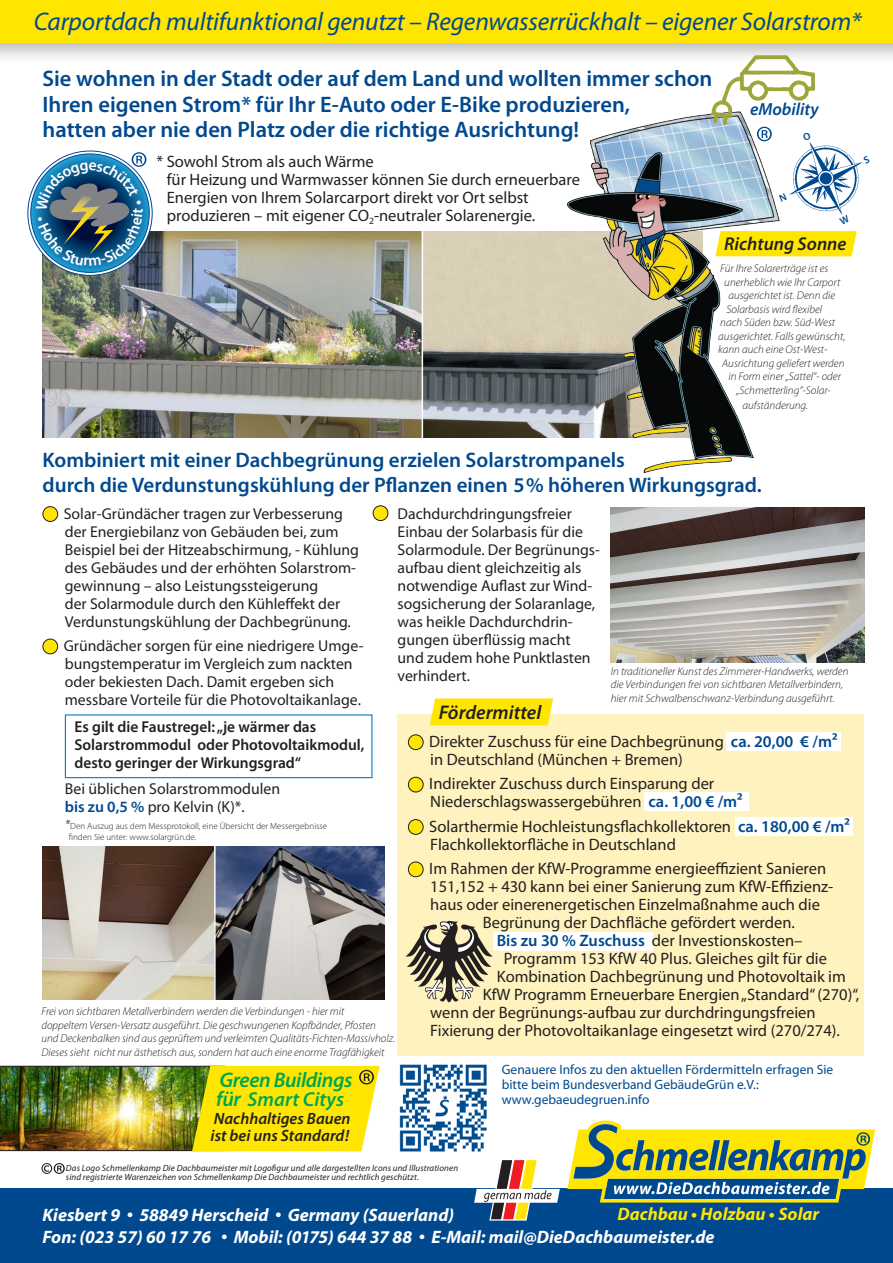
<style>
.page{position:relative;width:893px;height:1263px;background:#fff}
.page>*{position:absolute;margin:0;border:0;box-sizing:border-box;transform-origin:0 0}
.t1{font:italic 25.5px "Myriad Pro";letter-spacing:-.005em;color:#01498e}
.t2{font:600 22.5px/25.5px "Myriad Pro";color:#01498e}
.t3{font:italic 600 21.15px "Myriad Pro";letter-spacing:-.02em;color:#00a54f}
.t4{font:600 21px/25.5px "Myriad Pro";color:#01498e}
.t5{font:italic 600 20.25px "Myriad Pro";color:#00a54f}
.t6{font:italic 600 19.8px "Myriad Pro";color:#231f20}
.t7{font:italic 600 18.6px "Myriad Pro";color:#231f20}
.t8{font:italic 700 18px "Myriad Pro";color:#fff}
.t9{font:italic 700 18px "Myriad";color:#fff}
.t10{font:italic 700 18px "Myriad Pro";color:#ffe601}
.t11{font:italic 600 17.55px "Myriad Pro";color:#01498e}
.t12{font:16.5px/18px "Myriad Pro";color:#231f20}
.t13{font:italic 600 16.35px/17px "Myriad Pro";color:#231f20}
.t14{font:15.75px/18px "Myriad Pro";color:#231f20}
.t15{font:600 15.75px/18px "Myriad Pro";color:#231f20}
.t16{font:13.5px/15px "Myriad Pro";color:#01498e}
.t17{font:italic 300 11.4px/13.5px "Myriad Pro";color:#231f20}
.t18{font:italic 300 11.25px/13.5px "Myriad Pro";color:#231f20}
.t19{font:italic 9px/8.4px "Myriad Pro";letter-spacing:.01em;color:#231f20}
.t20{font:300 9px/10.5px "Myriad Pro";color:#231f20}
.s1{font-weight:600;color:#01498e}
.s2{font-style:italic;font-size:13.5px}
.s3{font-size:11.25px}
.s4{font-size:21.15px}
.s5{font-family:"Myriad Pro"}
.s6{font-family:"Myriad"}
</style>
<div class="page">
<div style="left:398px;top:715px;width:466px;height:341px;background:#fef3be"></div>
<div style="left:0;top:0;width:893px;height:65px;background:#231f20;opacity:.3"></div>
<div style="left:0;top:0;width:893px;height:43px;background:#ffe601"></div>
<div style="left:0;top:1189px;width:893px;height:74px;background:#01498e"></div>
<svg style="left:567px;top:1120px;width:308px;height:82px"></svg>
<svg style="left:474px;top:1160px;width:86px;height:61px"></svg>
<svg style="left:41px;top:1163px;width:24px;height:11px"></svg>
<img style="left:399px;top:1064px;width:88px;height:88px">
<img style="left:43px;top:231px;width:379px;height:207px">
<img style="left:423px;top:231px;width:142px;height:207px">
<img style="left:43px;top:846px;width:171px;height:153px">
<img style="left:216px;top:846px;width:169px;height:153px">
<img style="left:611px;top:508px;width:253px;height:154px">
<svg style="left:783px;top:231px;width:74px;height:25px"></svg>
<div style="left:65px;top:714px;width:307px;height:64px;border:1px solid #007ec5"></div>
<div style="left:43px;top:507px;width:15px;height:14px;background:#ffe601;border-radius:50%"></div>
<div style="left:43px;top:506px;width:15px;height:16px;border:1px solid #231f20;border-radius:50%"></div>
<div style="left:43px;top:639px;width:15px;height:15px;background:#ffe601;border-radius:50%"></div>
<div style="left:43px;top:639px;width:15px;height:15px;border:1px solid #231f20;border-radius:50%"></div>
<svg style="left:405px;top:921px;width:88px;height:81px"></svg>
<svg style="left:430px;top:698px;width:123px;height:27px"></svg>
<div style="left:726px;top:732px;width:115px;height:18px;background:#fff"></div>
<div style="left:644px;top:793px;width:104px;height:18px;background:#fff"></div>
<div style="left:735px;top:817px;width:118px;height:19px;background:#fff"></div>
<div style="left:493px;top:932px;width:159px;height:19px;background:#fff"></div>
<div style="left:408px;top:735px;width:15px;height:15px;background:#ffe601;border-radius:50%"></div>
<div style="left:408px;top:734px;width:16px;height:16px;border:1px solid #231f20;border-radius:50%"></div>
<div style="left:408px;top:777px;width:15px;height:15px;background:#ffe601;border-radius:50%"></div>
<div style="left:408px;top:777px;width:16px;height:15px;border:1px solid #231f20;border-radius:50%"></div>
<div style="left:408px;top:819px;width:15px;height:15px;background:#ffe601;border-radius:50%"></div>
<div style="left:408px;top:819px;width:16px;height:16px;border:1px solid #231f20;border-radius:50%"></div>
<div style="left:408px;top:862px;width:15px;height:15px;background:#ffe601;border-radius:50%"></div>
<div style="left:408px;top:861px;width:16px;height:16px;border:1px solid #231f20;border-radius:50%"></div>
<div style="left:373px;top:506px;width:15px;height:15px;background:#ffe601;border-radius:50%"></div>
<div style="left:373px;top:505px;width:15px;height:16px;border:1px solid #231f20;border-radius:50%"></div>
<img style="left:565px;top:115px;width:218px;height:358px">
<img style="left:0;top:1066px;width:380px;height:85px">
<img style="left:697px;top:43px;width:126px;height:88px">
<div style="left:750px;top:102px;width:86px;height:24px;background:#fff"></div>
<svg style="left:757px;top:127px;width:15px;height:14px"></svg>
<svg style="left:27px;top:150px;width:126px;height:126px"></svg>
<svg style="left:779px;top:131px;width:84px;height:94px"></svg>
<h1 class="t1" style="left:34px;top:6px;width:829px">Carportdach multifunktional genutzt – Regenwasserrückhalt – eigener Solarstrom*</h1>
<h2 class="t2" style="left:43px;top:65px;width:671px">Sie wohnen in der Stadt oder auf dem Land und wollten immer schon<br>Ihren eigenen Strom* für Ihr E-Auto oder E-Bike produzieren,<br>hatten aber nie den Platz oder die richtige Ausrichtung!</h2>
<p class="t12" style="left:167px;top:152px;width:415px;text-indent:-10px">* Sowohl Strom als auch Wärme<br>für Heizung und Warmwasser können Sie durch erneuerbare Energien von Ihrem Solarcarport direkt vor Ort selbst produzieren – mit eigener CO<sub>2</sub>-neutraler Solarenergie.</p>
<p class="t11" style="left:750px;top:98px;width:70px">eMobility</p>
<p class="t7" style="left:724px;top:232px;width:124px">Richtung Sonne</p>
<p class="t18" style="left:720px;top:262px;width:110px">Für Ihre Solarerträge ist es</p>
<p class="t18" style="left:724px;top:275px;width:118px">unerheblich wie Ihr Carport</p>
<p class="t18" style="left:728px;top:289px;width:108px">ausgerichtet ist. Denn die</p>
<p class="t18" style="left:726px;top:302px;width:97px">Solarbasis wird flexibel</p>
<p class="t18" style="left:720px;top:316px;width:116px">nach Süden bzw. Süd-West</p>
<p class="t18" style="left:718px;top:329px;width:129px">ausgerichtet. Falls gewünscht,</p>
<p class="t18" style="left:718px;top:343px;width:111px">kann auch eine Ost-West-</p>
<p class="t18" style="left:722px;top:356px;width:124px">Ausrichtung geliefert werden</p>
<p class="t18" style="left:728px;top:370px;width:114px">in Form einer „Sattel“- oder</p>
<p class="t18" style="left:736px;top:383px;width:96px">„Schmetterling“-Solar-</p>
<p class="t18" style="left:742px;top:398px;width:67px">aufständerung.</p>
<p class="t4" style="left:43px;top:446px;width:721px">Kombiniert mit einer Dachbegrünung erzielen Solarstrompanels<br>durch die Verdunstungskühlung der Pflanzen einen 5% höheren Wirkungsgrad.</p>
<p class="t14" style="left:398px;top:504px;width:204px">Dachdurchdringungsfreier<br>Einbau der Solarbasis für die<br>Solarmodule. Der Begrünungs&shy;aufbau dient gleichzeitig als notwendige Auflast zur Wind&shy;sogsicherung der Solaranlage, was heikle Dachdurchdrin&shy;gungen überflüssig macht und zudem hohe Punktlasten verhindert.</p>
<p class="t14" style="left:64px;top:504px;width:297px">Solar-Gründächer tragen zur Verbesserung der Energiebilanz von Gebäuden bei, zum Beispiel bei der Hitzeabschirmung, - Kühlung des Gebäudes und der erhöhten Solarstrom&shy;gewinnung – also Leistungssteigerung<br>der Solarmodule durch den Kühleffekt der Verdunstungskühlung der Dachbegrünung.</p>
<p class="t14" style="left:64px;top:637px;width:301px">Gründächer sorgen für eine niedrigere Umge&shy;bungstemperatur im Vergleich zum nackten oder bekiesten Dach. Damit ergeben sich messbare Vorteile für die Photovoltaikanlage.</p>
<p class="t15" style="left:74px;top:717px;width:291px">Es gilt die Faustregel: „je wärmer das<br>Solarstrommodul oder Photovoltaikmodul, desto geringer der Wirkungsgrad“</p>
<p class="t14" style="left:65px;top:780px;width:217px">Bei üblichen Solarstrommodulen <span class="s1">bis zu 0,5 %</span> pro Kelvin (K)*.</p>
<p class="t18" style="left:611px;top:664px;width:239px">In traditioneller Kunst des Zimmerer-Handwerks, werden die Verbindungen frei von sichtbaren Metallverbindern, hier mit Schwalbenschwanz-Verbindung ausgeführt.</p>
<p class="t6" style="left:439px;top:700px;width:104px">Fördermittel</p>
<p class="t12" style="left:429px;top:732px;width:410px">Direkter Zuschuss für eine Dachbegrünung <span class="s1">ca. 20,00 € /m² </span>in Deutschland (München + Bremen)</p>
<p class="t12" style="left:429px;top:774px;width:315px">Indirekter Zuschuss durch Einsparung der<br>Niederschlagswassergebühren <span class="s1">ca. 1,00 € /m²</span></p>
<p class="t12" style="left:429px;top:817px;width:422px">Solarthermie Hochleistungsflachkollektoren <span class="s1">ca. 180,00 € /m²<br></span>Flachkollektorfläche in Deutschland</p>
<p class="t12" style="left:429px;top:859px;width:398px">Im Rahmen der KfW-Programme energieeffizient Sanieren</p>
<p class="t12" style="left:430px;top:877px;width:404px">151,152 + 430 kann bei einer Sanierung zum KfW-Effizienz-</p>
<p class="t12" style="left:430px;top:895px;width:391px">haus oder einerenergetischen Einzelmaßnahme auch die</p>
<p class="t12" style="left:483px;top:913px;width:314px">Begrünung der Dachfläche gefördert werden.</p>
<p class="t12" style="left:497px;top:931px;width:307px"><span class="s1">Bis zu 30 % Zuschuss</span> der Investionskosten–</p>
<p class="t12" style="left:504px;top:949px;width:325px">Programm 153 KfW 40 Plus. Gleiches gilt für die</p>
<p class="t12" style="left:497px;top:967px;width:351px">Kombination Dachbegrünung und Photovoltaik im</p>
<p class="t12" style="left:483px;top:985px;width:378px">KfW Programm Erneuerbare Energien „Standard“ (270)“,</p>
<p class="t12" style="left:430px;top:1003px;width:387px">wenn der Begrünungs-aufbau zur durchdringungsfreien</p>
<p class="t12" style="left:430px;top:1021px;width:411px">Fixierung der Photovoltaikanlage eingesetzt wird (270/274).</p>
<p class="t20" style="left:69px;top:821px;width:260px;text-indent:-4px"><span class="s2">*</span>Den Auszug aus dem Messprotokoll, eine Übersicht der Messergebnisse finden Sie unter: www.solargrün.de.</p>
<p class="t17" style="left:41px;top:1005px;width:355px">Frei von sichtbaren Metallverbindern werden die Verbindungen - hier mit<br>doppeltem Versen-Versatz ausgeführt. Die geschwungenen Kopfbänd<span class="s3">e</span>r, Pfosten und Deckenbalken sind aus geprüftem und verleimten Qualitäts-Fichten-Massivholz.<br>Dieses sieht nicht nur ästhetisch aus, sondern hat auch eine enorme Tragfähigkeit</p>
<p class="t3" style="left:219px;top:1067px;width:135px">Green Buildings</p>
<p class="t5" style="left:216px;top:1086px;width:129px"><span class="s4">für</span> Smart Citys</p>
<p class="t13" style="left:211px;top:1110px;width:141px">Nachhaltiges Bauen ist bei uns Standard!</p>
<p class="t19" style="left:66px;top:1164px;width:394px">Das Logo Schmellenkamp Die Dachbaumeister mit Logofigur und alle dargestellten Icons und Illustrationen sind registrierte Warenzeichen von Schmellenkamp Die Dachbaumeister und rechtlich geschützt.</p>
<p class="t16" style="left:502px;top:1062px;width:333px">Genauere Infos zu den aktuellen Fördermitteln erfragen Sie bitte beim Bundesverband GebäudeGrün e.V.: www.gebaeudegruen.info</p>
<p class="t10" style="left:617px;top:1202px;width:203px">Dachbau • Holzbau • Solar</p>
<p class="t9" style="left:43px;top:1206px;width:413px">Kiesbert 9 • 58849 Herscheid • <span class="s5">Germany (Sauerland)</span></p>
<p class="t8" style="left:43px;top:1225px;width:673px">Fon: (023 57) 60 17 76 <span class="s6">•</span> Mobil: (0175) 644 37 88 <span class="s6">•</span> E-Mail: mail@DieDachbaumeister.de</p>
</div>
